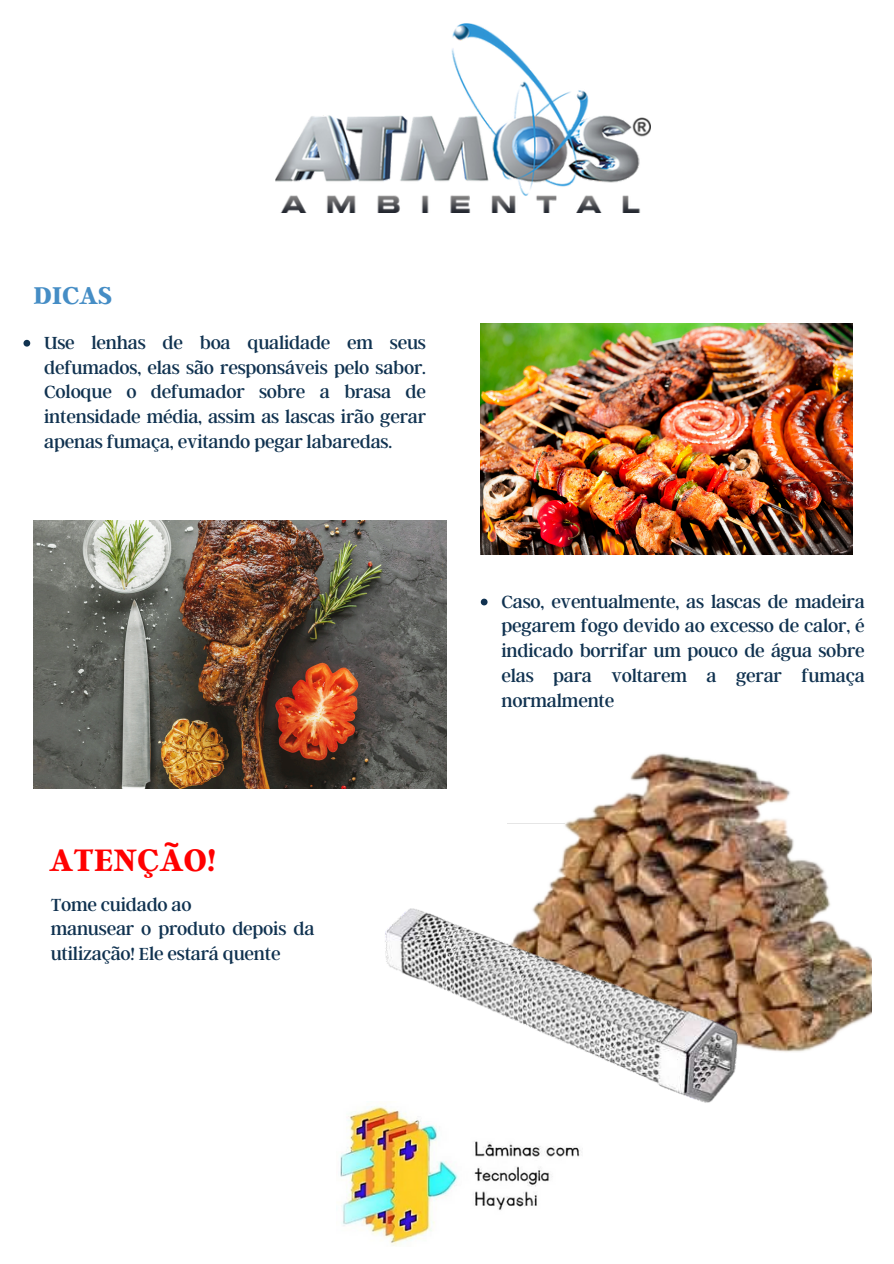
<style>
.page{position:relative;width:894px;height:1264px;background:#fff}
.page>*{position:absolute;margin:0;border:0;box-sizing:border-box;transform-origin:0 0}
.t1{font:700 34.5px "Argent CF";color:#f00}
.t2{font:700 27px "Argent CF";color:#458dc5}
.t3{font:19.5px/24.8px "Argent CF";letter-spacing:-.01em;color:#103250;text-align:justify}
</style>
<div class="page">
<img style="left:275px;top:23px;width:375px;height:189px">
<img style="left:340px;top:1110px;width:197px;height:135px">
<img style="left:592px;top:753px;width:279px;height:299px">
<img style="left:369px;top:815px;width:390px;height:378px">
<img style="left:33px;top:521px;width:413px;height:267px">
<img style="left:480px;top:324px;width:371px;height:230px">
<svg style="left:23px;top:340px;width:7px;height:6px"></svg>
<svg style="left:480px;top:598px;width:7px;height:7px"></svg>
<p class="t2" style="left:33px;top:278px;width:80px">DICAS</p>
<h1 class="t3" style="left:44px;top:329px;width:383px">Use lenhas de boa qualidade em seus defumados, elas são responsáveis pelo sabor.<br>Coloque o defumador sobre a brasa de intensidade média, assim as lascas irão gerar apenas fumaça, evitando pegar labaredas.</h1>
<p class="t1" style="left:49px;top:837px;width:169px">ATENÇÃO!</p>
<p class="t3" style="left:51px;top:891px;width:142px">Tome cuidado ao</p>
<p class="t3" style="left:51px;top:915px;width:265px">manusear o produto depois da utilização! Ele estará quente</p>
<p class="t3" style="left:501px;top:588px;width:365px">Caso, eventualmente, as lascas de madeira pegarem fogo devido ao excesso de calor, é indicado borrifar um pouco de água sobre elas para voltarem a gerar fumaça normalmente</p>
</div>
